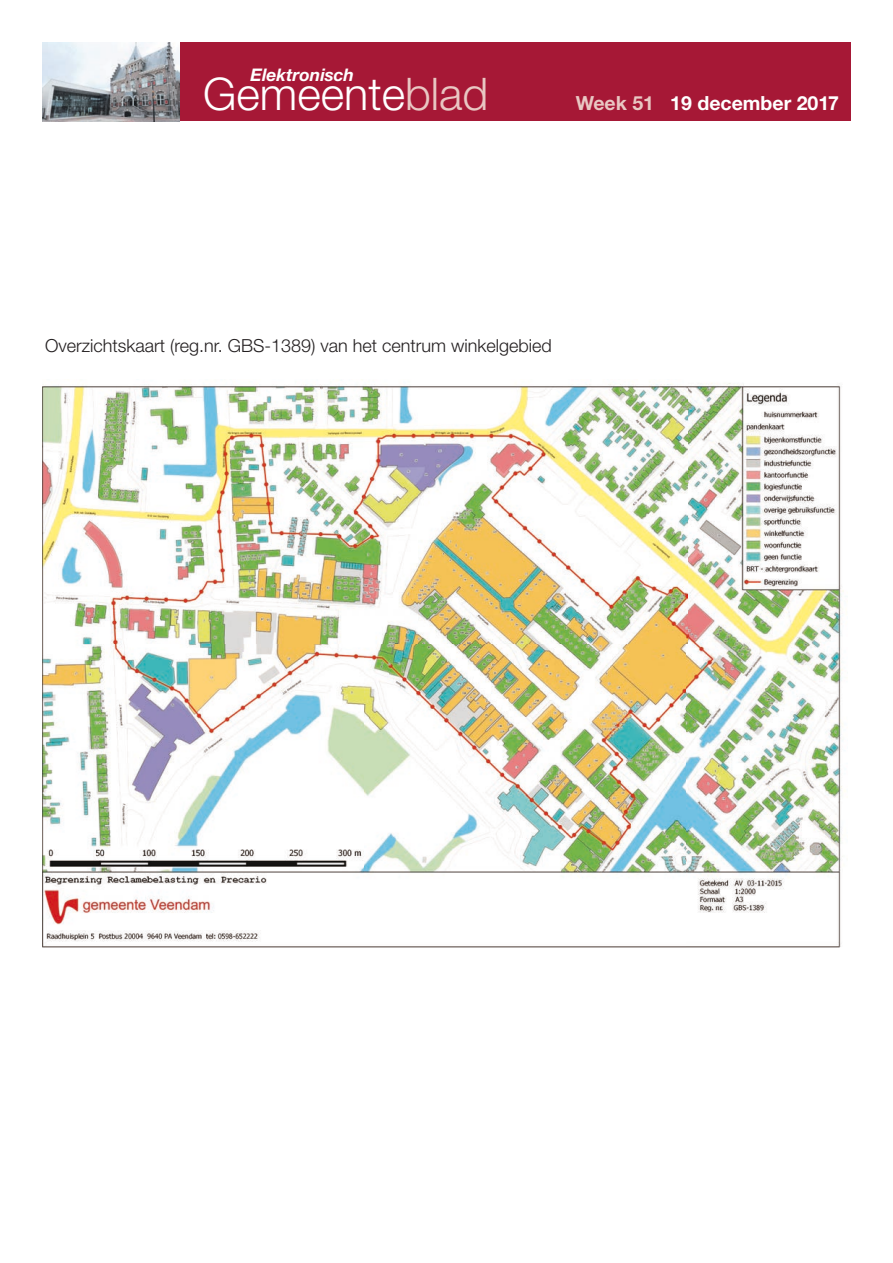
<style>
.page{position:relative;width:893px;height:1263px;background:#fff}
.page>*{position:absolute;margin:0;border:0;box-sizing:border-box;transform-origin:0 0}
.t1{font:300 45px "Helvetica Neue LT Std";color:#fff}
.t2{font:700 19.5px "Helvetica Neue LT Std";color:#fff}
.t3{font:300 18px "Helvetica Neue LT Std";color:#231f20}
.t4{font:italic 700 17.4px "Helvetica Neue LT Std";color:#fff}
.s1{color:#e9c7c3}
</style>
<div class="page">
<div style="left:43px;top:43px;width:807px;height:78px;background:#a61836"></div>
<img style="left:43px;top:43px;width:137px;height:78px">
<img style="left:43px;top:383px;width:802px;height:565px">
<p class="t4" style="left:250px;top:68px;width:105px">Elektronisch</p>
<h1 class="t1" style="left:203px;top:78px;width:287px">Gemeente<span class="s1">blad</span></h1>
<p class="t2" style="left:576px;top:97px;width:265px"><span class="s1">Week 51</span> 19 december 2017</p>
<p class="t3" style="left:45px;top:339px;width:508px">Overzichtskaart (reg.nr. GBS-1389) van het centrum winkelgebied</p>
</div>
